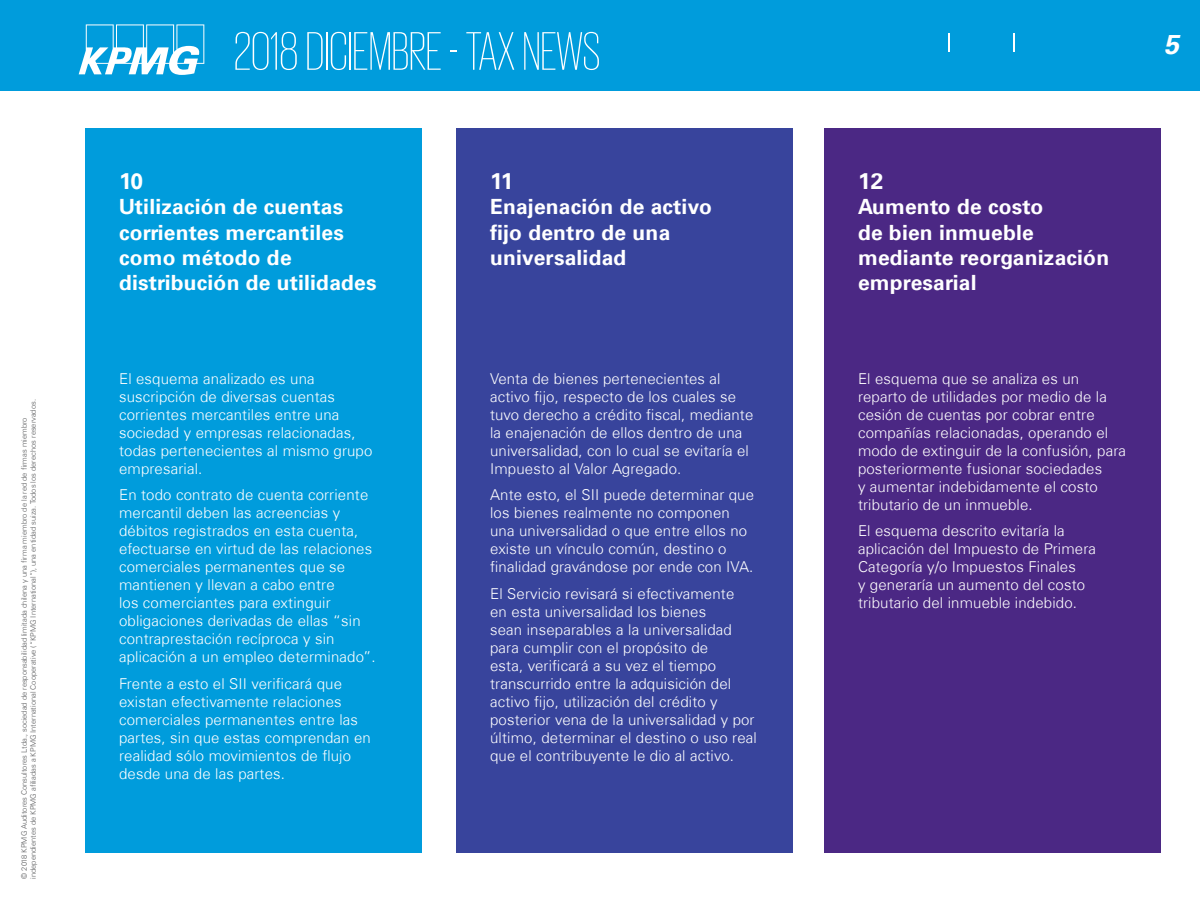
<style>
.page{position:relative;width:1200px;height:900px;background:#fff}
.page>*{position:absolute;margin:0;border:0;box-sizing:border-box;transform-origin:0 0}
.t1{font:200 55.5px "KPMG";color:#fff}
.t2{font:italic 700 27px "Universfor KPMG";color:#fff}
.t3{font:700 22.5px "Universfor KPMG";color:#fff}
.t4{font:700 21px/25.2px "Universfor KPMG";letter-spacing:.01em;color:#fff}
.t5{font:300 15px/18px "Universfor KPMG";letter-spacing:.01em;color:#fff}
.t6{font:300 7.5px/9px "Universfor KPMG";color:#58595b}
</style>
<div class="page">
<div style="left:0;top:0;width:1200px;height:91px;background:#009cdc"></div>
<svg style="left:1013px;top:33px;width:2px;height:19px"></svg>
<svg style="left:948px;top:33px;width:1px;height:19px"></svg>
<svg style="left:79px;top:24px;width:125px;height:51px"></svg>
<div style="left:85px;top:128px;width:337px;height:725px;background:#009cdc"></div>
<div style="left:456px;top:128px;width:337px;height:725px;background:#38449c"></div>
<div style="left:824px;top:128px;width:337px;height:725px;background:#4b2884"></div>
<p class="t6" style="left:20px;top:879px;width:481px;rotate:-90deg">© 2018 KPMG Auditores Consultores Ltda., sociedad de responsabilidad limitada chilena y una firma miembro de la red de firmas miembro independientes de KPMG afiliadas a KPMG International Cooperative (“KPMG International”), una entidad suiza. Todos los derechos reservados.</p>
<h1 class="t1" style="left:234px;top:25px;width:368px">2018 DICIEMBRE - TAX NEWS</h1>
<h2 class="t2" style="left:1164px;top:29px;width:17px">5</h2>
<h3 class="t3" style="left:119px;top:168px;width:25px">10</h3>
<p class="t4" style="left:119px;top:194px;width:259px">Utilización de cuentas corrientes mercantiles como método de distribución de utilidades</p>
<p class="t5" style="left:119px;top:369px;width:255px">El esquema analizado es una suscripción de diversas cuentas corrientes mercantiles entre una sociedad y empresas relacionadas, todas pertenecientes al mismo grupo empresarial.</p>
<p class="t5" style="left:119px;top:486px;width:258px">En todo contrato de cuenta corriente mercantil deben las acreencias y débitos registrados en esta cuenta, efectuarse en virtud de las relaciones comerciales permanentes que se mantienen y llevan a cabo entre<br>los comerciantes para extinguir obligaciones derivadas de ellas “sin contraprestación recíproca y sin aplicación a un empleo determinado”.</p>
<p class="t5" style="left:119px;top:674px;width:225px">Frente a esto el SII verificará que</p>
<p class="t5" style="left:119px;top:692px;width:253px">existan efectivamente relaciones comerciales permanentes entre las partes, sin que estas comprendan en</p>
<p class="t5" style="left:119px;top:746px;width:234px">realidad sólo movimientos de flujo</p>
<p class="t5" style="left:119px;top:764px;width:168px">desde una de las partes.</p>
<p class="t3" style="left:490px;top:168px;width:25px">11</p>
<p class="t4" style="left:490px;top:194px;width:223px">Enajenación de activo</p>
<p class="t4" style="left:490px;top:220px;width:182px">fijo dentro de una</p>
<p class="t4" style="left:490px;top:245px;width:138px">universalidad</p>
<p class="t5" style="left:490px;top:369px;width:232px">Venta de bienes pertenecientes al</p>
<p class="t5" style="left:490px;top:387px;width:265px">activo fijo, respecto de los cuales se tuvo derecho a crédito fiscal, mediante</p>
<p class="t5" style="left:490px;top:423px;width:260px">la enajenación de ellos dentro de una universalidad, con lo cual se evitaría el<br>Impuesto al Valor Agregado.</p>
<p class="t5" style="left:490px;top:486px;width:266px">Ante esto, el SII puede determinar que los bienes realmente no componen una universalidad o que entre ellos no existe un vínculo común, destino o</p>
<p class="t5" style="left:490px;top:558px;width:265px">finalidad gravándose por ende con IVA.</p>
<p class="t5" style="left:490px;top:584px;width:246px">El Servicio revisará si efectivamente en esta universalidad los bienes sean inseparables a la universalidad para cumplir con el propósito de</p>
<p class="t5" style="left:490px;top:656px;width:228px">esta, verificará a su vez el tiempo</p>
<p class="t5" style="left:490px;top:674px;width:243px">transcurrido entre la adquisición del</p>
<p class="t5" style="left:490px;top:692px;width:229px">activo fijo, utilización del crédito y</p>
<p class="t5" style="left:490px;top:710px;width:268px">posterior vena de la universalidad y por último, determinar el destino o uso real que el contribuyente le dio al activo.</p>
<p class="t3" style="left:858px;top:168px;width:27px">12</p>
<p class="t4" style="left:858px;top:194px;width:253px">Aumento de costo<br>de bien inmueble mediante reorganización empresarial</p>
<p class="t5" style="left:858px;top:369px;width:270px">El esquema que se analiza es un reparto de utilidades por medio de la cesión de cuentas por cobrar entre compañías relacionadas, operando el modo de extinguir de la confusión, para posteriormente fusionar sociedades<br>y aumentar indebidamente el costo tributario de un inmueble.</p>
<p class="t5" style="left:858px;top:522px;width:240px">El esquema descrito evitaría la aplicación del Impuesto de Primera Categoría y/o Impuestos Finales<br>y generaría un aumento del costo tributario del inmueble indebido.</p>
</div>
